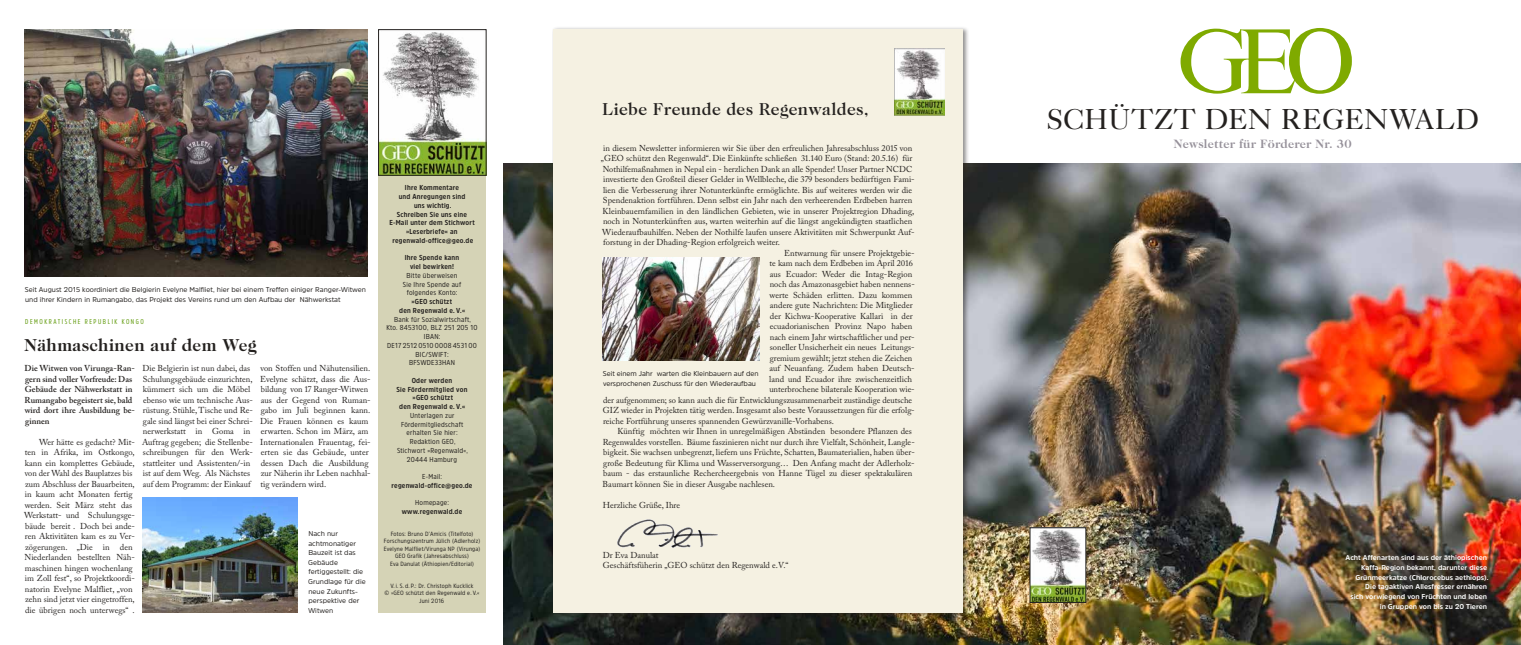
<style>
.page{position:relative;width:1521px;height:645px;background:#fff}
.page>*{position:absolute;margin:0;border:0;box-sizing:border-box;transform-origin:0 0}
.t1{font:84px "GEO Logo Font";color:#7faa00}
.t2{font:28.88px "Caslon Five Forty";color:#24211f}
.t3{font:500 17.5px "Caslon Two Twenty Four LT";letter-spacing:.02em;color:#24211f}
.t4{font:700 17.5px "Caslon Two Twenty Four LT";letter-spacing:.02em;color:#24211f}
.t5{font:700 12.25px "Caslon Two Twenty Four LT";letter-spacing:.02em;color:#96919a}
.t6{font:8.58px/10.5px "Adobe Caslon Pro";color:#24211f}
.t7{font:600 8.58px/10.5px "Adobe Caslon Pro";color:#24211f}
.t8{font:700 7.17px/8.8px "Amsi Pro Narw";letter-spacing:.03em;color:#24211f;text-align:center}
.t9{font:7.17px/8.8px "Amsi Pro Narw";letter-spacing:.03em;color:#24211f;text-align:center}
.t10{font:7px/9.6px "Amsi Pro";color:#24211f}
.t11{font:700 7px/9.6px "Amsi Pro";color:#fff;text-align:right}
.t12{font:7px "Amsi Pro Cond";letter-spacing:.22em;color:#609a0b}
.t13{font:6.12px/7.4px "Amsi Pro Narw";letter-spacing:.03em;color:#24211f;text-align:center}
</style>
<div class="page">
<img style="left:504px;top:164px;width:1016px;height:481px">
<img style="left:25px;top:29px;width:343px;height:248px">
<img style="left:143px;top:497px;width:155px;height:116px">
<div style="left:378px;top:163px;width:108px;height:450px;background:#d5d3b6"></div>
<div style="left:552px;top:26px;width:417px;height:592px;background:#24211f;opacity:.5"></div>
<div style="left:553px;top:29px;width:409px;height:584px;background:#f5f1e2"></div>
<img style="left:603px;top:258px;width:156px;height:103px">
<img style="left:617px;top:519px;width:101px;height:29px">
<svg style="left:1029px;top:527px;width:57px;height:76px"></svg>
<img style="left:894px;top:48px;width:50px;height:68px">
<img style="left:380px;top:32px;width:104px;height:141px">
<div style="left:378px;top:29px;width:108px;height:146px;border:1px solid #24211f"></div>
<p class="t10" style="left:25px;top:285px;width:343px">Seit August 2015 koordiniert die Belgierin Evelyne Malfliet, hier bei einem Treffen einiger Ranger-Witwen und ihrer Kindern in Rumangabo, das Projekt des Vereins rund um den Aufbau der Nähwerkstat</p>
<p class="t12" style="left:25px;top:317px;width:120px">DEMOKRATISCHE REPUBLIK KONGO</p>
<h3 class="t4" style="left:25px;top:335px;width:234px">Nähmaschinen auf dem Weg</h3>
<p class="t7" style="left:25px;top:363px;width:112px">Die Witwen von Virunga-Ran&shy;gern sind voller Vorfreude: Das<br>Gebäude der Nähwerkstatt in<br>Rumangabo begeistert sie, bald wird dort ihre Ausbildung be&shy;ginnen</p>
<p class="t6" style="left:24px;top:437px;width:112px;text-indent:15px">Wer hätte es gedacht? Mit&shy;ten in Afrika, im Ostkongo, kann ein komplettes Gebäude, von der Wahl des Bauplatzes bis zum Abschluss der Bauarbeiten, in kaum acht Monaten fertig werden. Seit März steht das<br>Werkstatt- und Schulungsge&shy;bäude bereit . Doch bei ande&shy;ren Aktivitäten kam es zu Ver&shy;zögerungen. „Die in den<br>Niederlanden bestellten Näh&shy;maschinen hingen wochenlang im Zoll fest“, so Projektkoordi&shy;natorin Evelyne Malfliet, „von zehn sind jetzt vier eingetroffen, die übrigen noch unterwegs“ .</p>
<p class="t6" style="left:142px;top:363px;width:112px">Die Belgierin ist nun dabei, das<br>Schulungsgebäude einzurichten, kümmert sich um die Möbel ebenso wie um technische Aus&shy;rüstung. Stühle, Tische und Re&shy;gale sind längst bei einer Schrei&shy;nerwerkstatt in Goma in<br>Auftrag gegeben; die Stellenbe&shy;schreibungen für den Werk&shy;stattleiter und Assistenten/-in ist auf dem Weg. Als Nächstes auf dem Programm: der Einkauf</p>
<p class="t6" style="left:260px;top:363px;width:112px">von Stoffen und Nähutensilien.<br>Evelyne schätzt, dass die Aus&shy;bildung von 17 Ranger-Witwen aus der Gegend von Ruman&shy;gabo im Juli beginnen kann.<br>Die Frauen können es kaum erwarten. Schon im März, am<br>Internationalen Frauentag, fei&shy;erten sie das Gebäude, unter dessen Dach die Ausbildung zur Näherin ihr Leben nachhal&shy;tig verändern wird.</p>
<p class="t10" style="left:308px;top:528px;width:59px">Nach nur achtmonatiger<br>Bauzeit ist das<br>Gebäude fertiggestellt: die<br>Grundlage für die neue Zukunfts&shy;perspektive der<br>Witwen</p>
<p class="t8" style="left:389px;top:183px;width:87px">Ihre Kommentare<br>und Anregungen sind<br>uns wichtig.<br>Schreiben Sie uns eine<br>E-Mail unter dem Stichwort »Leserbriefe« an regenwald-office@geo.de</p>
<p class="t8" style="left:405px;top:253px;width:56px">Ihre Spende kann viel bewirken!</p>
<p class="t9" style="left:403px;top:271px;width:60px">Bitte überweisen<br>Sie Ihre Spende auf folgendes Konto:</p>
<p class="t8" style="left:399px;top:297px;width:67px">»GEO schützt<br>den Regenwald e. V.«</p>
<p class="t9" style="left:386px;top:314px;width:93px">Bank für Sozialwirtschaft,<br>Kto. 8453100, BLZ 251 205 10<br>IBAN:<br>DE17 2512 0510 0008 4531 00<br>BIC/SWIFT:<br>BFSWDE33HAN</p>
<p class="t8" style="left:396px;top:376px;width:72px">Oder werden<br>Sie Fördermitglied von »GEO schützt<br>den Regenwald e. V.«</p>
<p class="t9" style="left:397px;top:411px;width:72px">Unterlagen zur<br>Fördermitgliedschaft erhalten Sie hier:<br>Redaktion GEO,<br>Stichwort »Regenwald«,<br>20444 Hamburg</p>
<p class="t9" style="left:422px;top:472px;width:21px">E-Mail:</p>
<p class="t8" style="left:391px;top:481px;width:82px">regenwald-office@geo.de</p>
<p class="t9" style="left:415px;top:498px;width:36px">Homepage:</p>
<p class="t8" style="left:402px;top:507px;width:62px">www.regenwald.de</p>
<p class="t13" style="left:384px;top:530px;width:98px">Fotos: Bruno D’Amicis (Titelfoto)<br>Forschungszentrum Jülich (Adlerholz)<br>Evelyne Malfliet/Virunga NP (Virunga)<br>GEO Grafik (Jahresabschluss)<br>Eva Danulat (Äthiopien/Editorial)</p>
<p class="t13" style="left:384px;top:582px;width:96px">V. i. S. d. P.: Dr. Christoph Kucklick<br>© »GEO schützt den Regenwald e. V.«<br>Juni 2016</p>
<h3 class="t3" style="left:602px;top:99px;width:268px">Liebe Freunde des Regenwaldes,</h3>
<p class="t6" style="left:603px;top:143px;width:311px">in diesem Newsletter informieren wir Sie über den erfreulichen Jahresabschluss 2015 von</p>
<p class="t6" style="left:601px;top:153px;width:313px">„GEO schützt den Regenwald“. Die Einkünfte schließen 31.140 Euro (Stand: 20.5.16) für</p>
<p class="t6" style="left:603px;top:164px;width:311px">Nothilfemaßnahmen in Nepal ein - herzlichen Dank an alle Spender! Unser Partner NCDC</p>
<p class="t6" style="left:603px;top:174px;width:313px">investierte den Großteil dieser Gelder in Wellbleche, die 379 besonders bedürftigen Fami-</p>
<p class="t6" style="left:603px;top:185px;width:311px">lien die Verbesserung ihrer Notunterkünfte ermöglichte. Bis auf weiteres werden wir die</p>
<p class="t6" style="left:603px;top:195px;width:311px">Spendenaktion fortführen. Denn selbst ein Jahr nach den verheerenden Erdbeben harren</p>
<p class="t6" style="left:602px;top:206px;width:313px">Kleinbauernfamilien in den ländlichen Gebieten, wie in unserer Projektregion Dhading,</p>
<p class="t6" style="left:603px;top:216px;width:311px">noch in Notunterkünften aus, warten weiterhin auf die längst angekündigten staatlichen</p>
<p class="t6" style="left:602px;top:227px;width:314px">Wiederaufbauhilfen. Neben der Nothilfe laufen unsere Aktivitäten mit Schwerpunkt Auf-</p>
<p class="t6" style="left:603px;top:237px;width:179px">forstung in der Dhading-Region erfolgreich weiter.</p>
<p class="t6" style="left:784px;top:248px;width:132px">Entwarnung für unsere Projektgebie-</p>
<p class="t6" style="left:769px;top:258px;width:145px">te kam nach dem Erdbeben im April 2016</p>
<p class="t6" style="left:770px;top:269px;width:144px">aus Ecuador: Weder die Intag-Region</p>
<p class="t6" style="left:769px;top:279px;width:146px">noch das Amazonasgebiet haben nennens-</p>
<p class="t6" style="left:769px;top:290px;width:144px">werte Schäden erlitten. Dazu kommen</p>
<p class="t6" style="left:770px;top:300px;width:144px">andere gute Nachrichten: Die Mitglieder</p>
<p class="t6" style="left:770px;top:311px;width:144px">der Kichwa-Kooperative Kallari in der</p>
<p class="t6" style="left:770px;top:321px;width:144px">ecuadorianischen Provinz Napo haben</p>
<p class="t6" style="left:769px;top:332px;width:146px">nach einem Jahr wirtschaftlicher und per-</p>
<p class="t6" style="left:770px;top:342px;width:146px">soneller Unsicherheit ein neues Leitungs-</p>
<p class="t6" style="left:770px;top:353px;width:144px">gremium gewählt; jetzt stehen die Zeichen</p>
<p class="t6" style="left:769px;top:363px;width:147px">auf Neuanfang. Zudem haben Deutsch-</p>
<p class="t6" style="left:769px;top:374px;width:144px">land und Ecuador ihre zwischenzeitlich</p>
<p class="t6" style="left:769px;top:384px;width:147px">unterbrochene bilaterale Kooperation wie-</p>
<p class="t6" style="left:603px;top:395px;width:310px">der aufgenommen; so kann auch die für Entwicklungszusammenarbeit zuständige deutsche</p>
<p class="t6" style="left:603px;top:405px;width:313px">GIZ wieder in Projekten tätig werden. Insgesamt also beste Voraussetzungen für die erfolg-</p>
<p class="t6" style="left:603px;top:416px;width:232px">reiche Fortführung unseres spannenden Gewürzvanille-Vorhabens.</p>
<p class="t6" style="left:617px;top:426px;width:296px">Künftig möchten wir Ihnen in unregelmäßigen Abständen besondere Pflanzen des</p>
<p class="t6" style="left:602px;top:437px;width:313px">Regenwaldes vorstellen. Bäume faszinieren nicht nur durch ihre Vielfalt, Schönheit, Langle-</p>
<p class="t6" style="left:603px;top:447px;width:313px">bigkeit. Sie wachsen unbegrenzt, liefern uns Früchte, Schatten, Baumaterialien, haben über-</p>
<p class="t6" style="left:603px;top:458px;width:313px">große Bedeutung für Klima und Wasserversorgung… Den Anfang macht der Adlerholz-</p>
<p class="t6" style="left:603px;top:468px;width:311px">baum - das erstaunliche Rechercheergebnis von Hanne Tügel zu dieser spektakulären</p>
<p class="t6" style="left:602px;top:479px;width:174px">Baumart können Sie in dieser Ausgabe nachlesen.</p>
<p class="t6" style="left:602px;top:500px;width:79px">Herzliche Grüße, Ihre</p>
<p class="t10" style="left:603px;top:369px;width:157px">Seit einem Jahr warten die Kleinbauern auf den versprochenen Zuschuss für den Wiederaufbau</p>
<p class="t6" style="left:602px;top:550px;width:187px">Dr Eva Danulat<br>Geschäftsfüherin „GEO schützt den Regenwald e.V.“</p>
<h1 class="t1" style="left:1180px;top:15px;width:174px">G</h1>
<h2 class="t2" style="left:1047px;top:101px;width:433px">SCHÜTZT DEN REGENWALD</h2>
<h3 class="t5" style="left:1173px;top:136px;width:179px">Newsletter für Förderer Nr. 30</h3>
<p class="t11" style="left:1345px;top:553px;width:144px">Acht Affenarten sind aus der äthiopischen Kaffa-Region bekannt, darunter diese Grünmeerkatze (Chlorocebus aethiops).<br>Die tagaktiven Allesfresser ernähren<br>sich vorwiegend von Früchten und leben in Gruppen von bis zu 20 Tieren</p>
</div>
